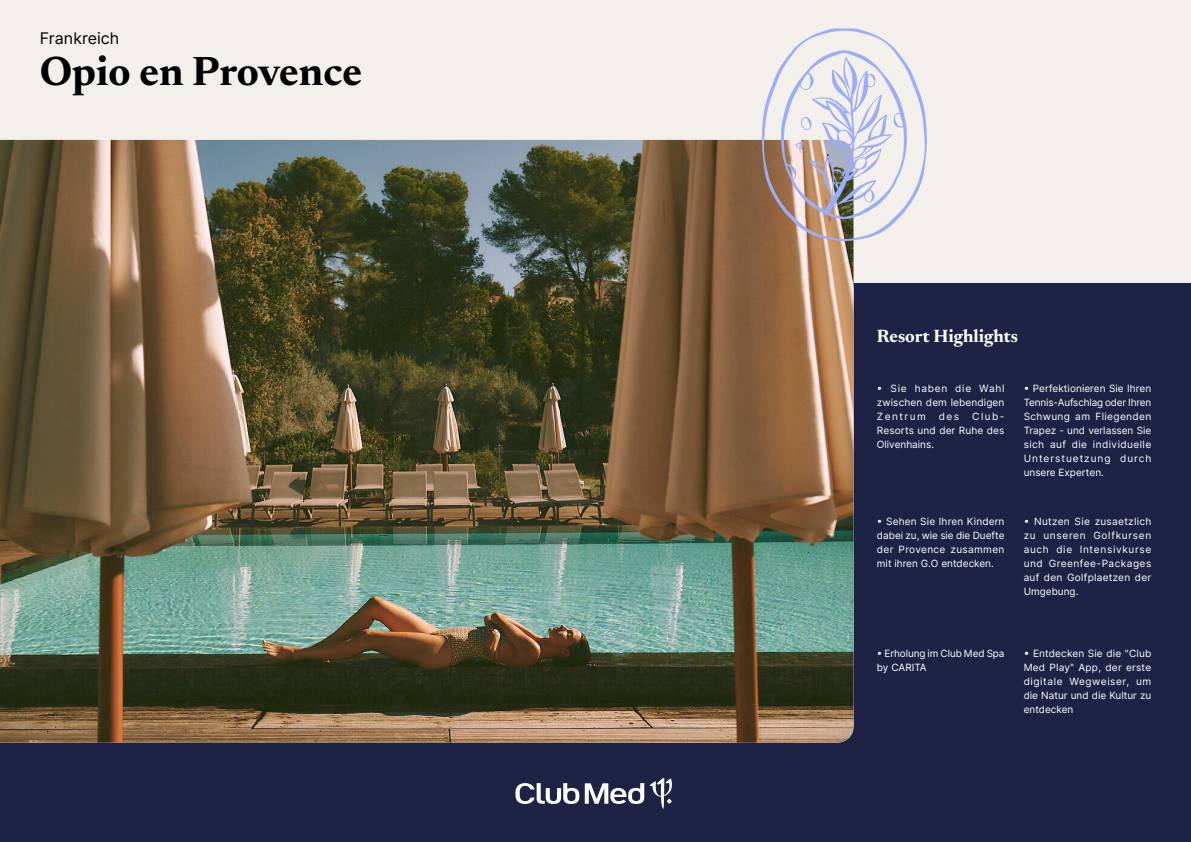
<style>
.page{position:relative;width:1191px;height:842px;background:#f3f0ec}
.page>*{position:absolute;margin:0;border:0;box-sizing:border-box;transform-origin:0 0}
.t1{font:700 41.5px "Newsreader 24 pt";color:#000}
.t2{font:700 18px "Newsreader 24 pt";color:#fff}
.t3{font:16px "Inter";color:#000}
.t4{font:10px/14px "Inter";letter-spacing:.01em;color:#fff;text-align:justify}
</style>
<div class="page">
<div style="left:0;top:283px;width:1191px;height:559px;background:#1e2346"></div>
<img style="left:0;top:140px;width:853px;height:603px">
<svg style="left:762px;top:28px;width:165px;height:213px"></svg>
<svg style="left:515px;top:778px;width:157px;height:31px"></svg>
<h3 class="t3" style="left:40px;top:26px;width:81px">Frankreich</h3>
<h1 class="t1" style="left:40px;top:41px;width:324px">Opio en Provence</h1>
<h2 class="t2" style="left:877px;top:323px;width:143px">Resort Highlights</h2>
<p class="t4" style="left:877px;top:381px;width:129px">• Sie haben die Wahl zwischen dem lebendigen Zentrum</p>
<p class="t4" style="left:877px;top:409px;width:129px;text-indent:95px">Club-Resorts und der Ruhe des Olivenhains.</p>
<p class="t4" style="left:939px;top:409px;width:22px">des</p>
<p class="t4" style="left:877px;top:514px;width:129px">• Sehen Sie Ihren Kindern dabei zu, wie sie die Duefte der Provence zusammen mit ihren G.O entdecken.</p>
<p class="t4" style="left:1023px;top:381px;width:129px">• Perfektionieren Sie Ihren Tennis-Aufschlag oder Ihren Schwung am Fliegenden Trapez - und verlassen Sie sich auf die individuelle Unterstuetzung durch unsere Experten.</p>
<p class="t4" style="left:1023px;top:514px;width:129px">• Nutzen Sie zusaetzlich zu unseren Golfkursen auch die Intensivkurse und Greenfee-Packages auf den Golfplaetzen der Umgebung.</p>
<p class="t4" style="left:877px;top:647px;width:129px">• Erholung im Club Med Spa by CARITA</p>
<p class="t4" style="left:1023px;top:647px;width:129px">• Entdecken Sie die "Club Med Play" App, der erste digitale Wegweiser, um die Natur und die Kultur zu entdecken</p>
</div>
